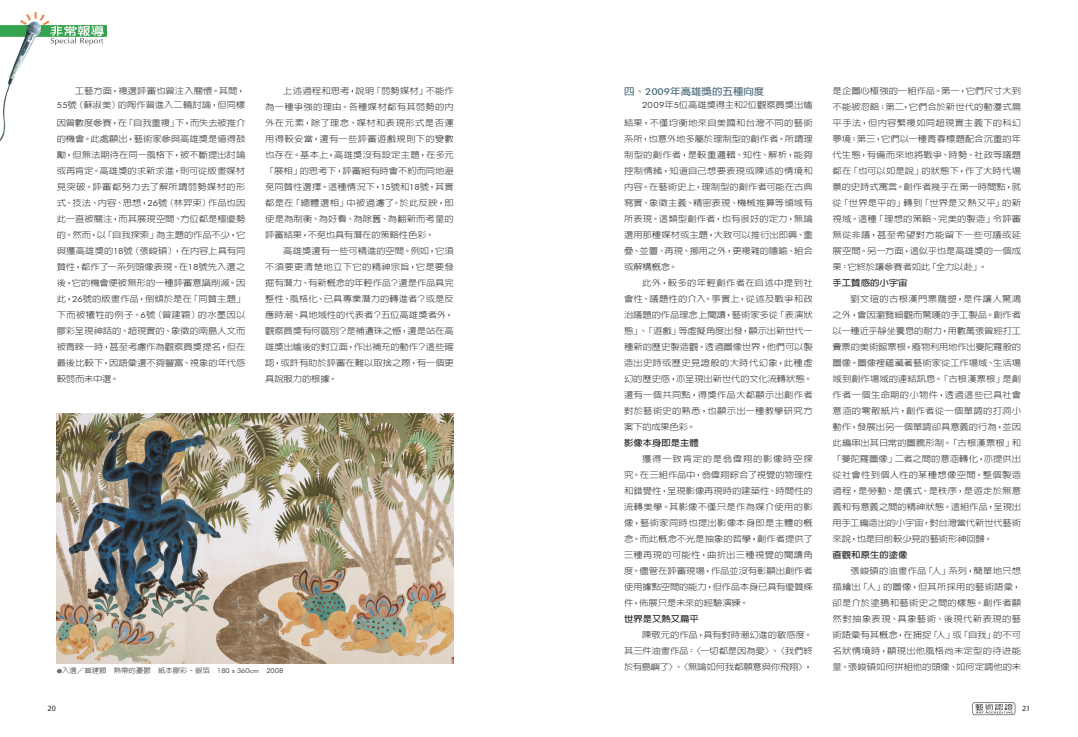
<style>
.page{position:relative;width:1078px;height:737px;background:#fff}
.page>*{position:absolute;margin:0;border:0;box-sizing:border-box;transform-origin:0 0}
.t1{font:700 9.5px "Lin Gothic";color:#4d6a78;scale:1.1 1}
.t2{font:300 8.5px/16px "Lin Gothic";letter-spacing:-.005em;color:#231f20;text-align:justify;scale:1.1 1}
.t3{font:300 8.5px/17.2px "Lin Gothic";letter-spacing:.015em;color:#231f20;text-align:right;scale:1.1 1}
.t4{font:700 8.5px "Lin Gothic";color:#231f20;scale:1.1 1}
.t5{font:8px "Myriad Pro";color:#231f20}
.t6{font:300 6.7px "Lin Gothic";color:#231f20;scale:1.1 1}
.s1{font-family:"Futura BT"}
.s2{font-size:5px;color:#6c6d70}
.s3{font-family:"Futura BT";font-weight:500}
</style>
<div class="page">
<img style="left:0;top:12px;width:107px;height:130px">
<img style="left:57px;top:413px;width:397px;height:250px">
<svg style="left:972px;top:702px;width:43px;height:13px"></svg>
<p class="t2" style="left:57px;top:83px;width:173px;line-height:14.8px;text-align:right">工藝方面，複選評審也曾注入關懷。其間，<br><span class="s1">55</span>號（蘇淑美）的陶作曾進入二輪討論，但同樣</p>
<p class="t2" style="left:57px;top:114px;width:173px">因曾數度參賽，在「自我重複」下，而失去被推介的機會。此處顯出，藝術家參與高雄獎是值得鼓勵，但無法期待在同一風格下，被不斷提出討論或再肯定。高雄獎的求新求進，則可從版畫媒材見突破。評審都努力去了解所謂弱勢媒材的形式、技法、內容、思想，<span class="s1">26</span>號（林羿束）作品也因此一直被關注，而其展現空間、方位都是極優勢的。然而，以「自我探索」為主題的作品不少，它與獲高雄獎的<span class="s1">18</span>號（張峻碩），在內容上具有同質性，都作了一系列頭像表現。在<span class="s1">18</span>號先入選之後，它的機會便被無形的一種評審意識削減。因此，<span class="s1">26</span>號的版畫作品，倒傾於是在「同質主題」下而被犧牲的例子。<span class="s1">6</span>號（曾建穎）的水墨因以膠彩呈現神話的、超現實的、象徵的南島人文而被青睞一時，甚至考慮作為觀察員獎提名，但在最後比較下，因語彙還不夠豐富、視象的年代感較弱而未中選。</p>
<p class="t2" style="left:265px;top:82px;width:173px;text-indent:18px">上述過程和思考，說明「弱勢媒材」不能作為一種爭強的理由。各種媒材都有其弱勢的內外在元素，除了理念、媒材和表現形式是否運用得較妥當，還有一些評審遊戲規則下的變數也存在。基本上，高雄獎沒有設定主題，在多元「展相」的思考下，評審組有時會不約而同地避免同質性選擇。這種情況下，<span class="s1">15</span>號和<span class="s1">18</span>號，其實都是在「總體選相」中被過濾了。於此反映，即使是為制衡、為好看、為除舊、為翻新而考量的評審結果，不免也具有潛在的策略性色彩。</p>
<p class="t2" style="left:265px;top:242px;width:173px;text-indent:18px">高雄獎還有一些可精進的空間。例如，它須不須要更清楚地立下它的精神宗旨，它是要發掘有潛力、有新概念的年輕作品？還是作品具完整性、風格化、已具專業潛力的轉進者？或是反應時潮、具地域性的代表者？五位高雄獎者外，觀察員獎有何區別？是補遺珠之憾，還是站在高雄獎出爐後的對立面，作出補充的動作？這些確認，或許有助於評審在難以取捨之際，有一個更具說服力的根據。</p>
<p class="t6" style="left:57px;top:667px;width:207px"><span class="s2">●</span>入選／曾建穎　熱帶的憂鬱　紙本膠彩、銀箔　<span class="s1">180 x 360cm 2008</span></p>
<p class="t1" style="left:624px;top:86px;width:129px">四、<span class="s3">2009</span>年高雄獎的五種向度</p>
<p class="t3" style="left:624px;top:96px;width:173px"><span class="s1">2009</span>年<span class="s1">5</span>位高雄獎得主和2位觀察員獎出爐<br>結果，不僅均衡地來自美國和台灣不同的藝術</p>
<p class="t2" style="left:624px;top:130px;width:173px">系所，也意外地多屬於理制型的創作者。所謂理制型的創作者，是較重邏輯、知性、解析，能夠控制情緒，知道自己想要表現或陳述的情境和內容。在藝術史上，理制型的創作者可能在古典寫實、象徵主義、精密表現、機械推算等領域有所表現。這類型創作者，也有很好的定力，無論選用那種媒材或主題，大致可以推衍出即興、重疊、並置、再現、挪用之外，更複雜的隱喻、組合或解構概念。</p>
<p class="t2" style="left:624px;top:274px;width:173px;text-indent:18px">此外，較多的年輕創作者在自述中提到社會性、議題性的介入。事實上，從述及戰爭和政治議題的作品理念上閱讀，藝術家多從「表演狀態」、「遊戲」等虛擬角度出發，顯示出新世代一種新的歷史製造觀。透過圖像世界，他們可以製造出史詩或歷史見證般的大時代幻象，此種虛幻的歷史感，亦呈現出新世代的文化流轉狀態。還有一個共同點，得獎作品大都顯示出創作者對於藝術史的熟悉，也顯示出一種教學研究方案下的成果色彩。</p>
<p class="t4" style="left:624px;top:438px;width:69px">影像本身即是主體</p>
<p class="t2" style="left:624px;top:450px;width:173px;text-indent:18px">獲得一致肯定的是翁偉翔的影像時空探究。在三組作品中，翁偉翔綜合了視覺的物理性和錯覺性，呈現影像再現時的建築性、時間性的流轉美學。其影像不僅只是作為媒介使用的影像，藝術家同時也提出影像本身即是主體的概念。而此概念不光是抽象的哲學，創作者提供了三種再現的可能性，曲折出三種視覺的閱讀角度。儘管在評審現場，作品並沒有彰顯出創作者使用據點空間的能力，但作品本身已具有優質條件，佈展只是未來的經驗演練。</p>
<p class="t4" style="left:624px;top:614px;width:69px">世界是又熱又扁平</p>
<p class="t2" style="left:624px;top:626px;width:173px;text-indent:18px">陳敬元的作品，具有對時潮幻進的敏感度。其三件油畫作品：〈一切都是因為愛〉、〈我們終於有島嶼了〉、〈無論如何我都願意與你飛翔〉，</p>
<p class="t2" style="left:832px;top:82px;width:173px">是企圖心極強的一組作品。第一，它們尺寸大到不能被忽略；第二，它們合於新世代的動漫式扁平手法，但內容繁複如同超現實主義下的科幻夢境；第三，它們以一種青春標題配合沉重的年代生態，有備而來地將戰爭、時勢、社政等議題都在「也可以如是說」的狀態下，作了大時代場景的史詩式寓言。創作者幾乎在第一時間點，就從「世界是平的」轉到「世界是又熱又平」的新視域。這種「理想的策略、完美的製造」令評審無從非議，甚至希望對方能留下一些可議或延展空間。另一方面，這似乎也是高雄獎的一個成果：它終於讓參賽者如此「全力以赴」。</p>
<p class="t4" style="left:832px;top:278px;width:69px">手工質感的小宇宙</p>
<p class="t2" style="left:832px;top:290px;width:173px;text-indent:18px">劉文瑄的古根漢門票雕塑，是件讓人驚鴻之外，會因瀏覽細觀而驚嘆的手工製品。創作者以一種近乎靜坐養息的耐力，用數萬張曾經打工賣票的美術館票根，廢物利用地作出曼陀羅般的圖像。圖像裡蘊藏著藝術家從工作場域、生活場域到創作場域的連結訊息。「古根漢票根」是創作者一個生命期的小物件，透過這些已具社會意涵的零散紙片，創作者從一個單調的打洞小動作，發展出另一個單調卻具意義的行為，並因此編串出其日常的圖騰形制。「古根漢票根」和「曼陀羅圖像」二者之間的意涵轉化，亦提供出從社會性到個人性的某種想像空間。整個製造過程，是勞動、是儀式、是秩序，是遊走於無意義和有意義之間的精神狀態。這組作品，呈現出用手工編造出的小宇宙，對台灣當代新世代藝術來說，也是目前較少見的藝術形神回歸。</p>
<p class="t4" style="left:832px;top:550px;width:69px">直觀和原生的塗像</p>
<p class="t2" style="left:832px;top:562px;width:173px;text-indent:18px">張峻碩的油畫作品「人」系列，簡單地只想描繪出「人」的圖像，但其所採用的藝術語彙，卻是介於塗鴉和藝術史之間的樣態。創作者顯然對抽象表現、具象藝術、後現代新表現的藝術語彙有其概念，在捕捉「人」或「自我」的不可名狀情境時，顯現出他風格尚未定型的待迸能量。張峻碩如何拼組他的頭像、如何定調他的未</p>
<p class="t5" style="left:48px;top:703px;width:10px">20</p>
<p class="t5" style="left:1021px;top:703px;width:10px">21</p>
</div>
